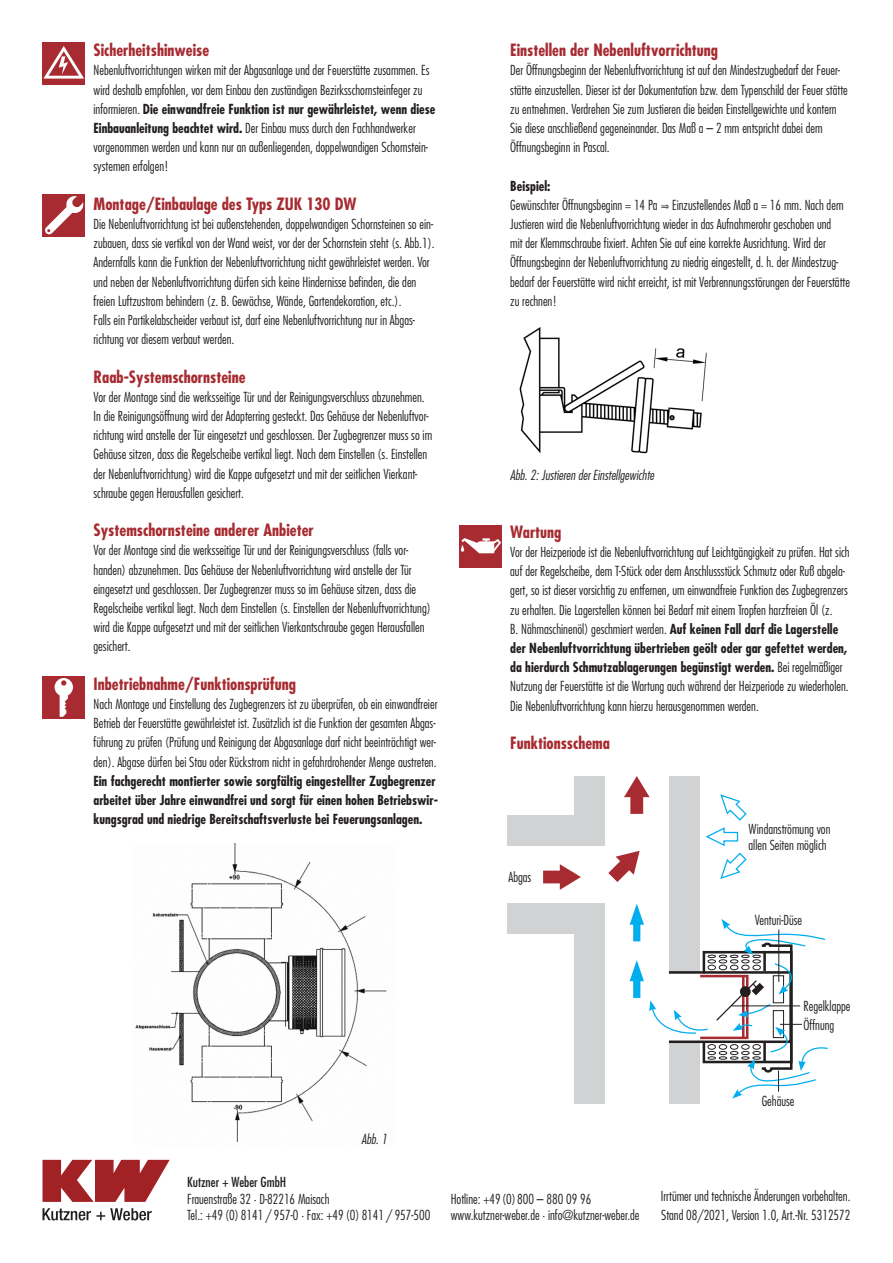
<style>
.page{position:relative;width:893px;height:1263px;background:#fff}
.page>*{position:absolute;margin:0;border:0;box-sizing:border-box;transform-origin:0 0}
.t1{font:700 condensed 16.5px "Futura Std";color:#a72b30}
.t2{font:300 condensed 13.5px/19.2px "Futura Std";color:#231f20}
.t3{font:700 condensed 13.5px/19.2px "Futura Std";color:#231f20}
.t4{font:italic 300 condensed 13.5px "Futura Std";color:#231f20}
.t5{font:condensed 13.5px "Futura Std";color:#231f20}
.s1{font-weight:700}
</style>
<div class="page">
<img style="left:135px;top:843px;width:252px;height:299px">
<svg style="left:43px;top:1160px;width:127px;height:42px"></svg>
<svg style="left:43px;top:1208px;width:109px;height:12px"></svg>
<div style="left:43px;top:43px;width:42px;height:42px;background:#a72b30"></div>
<svg style="left:43px;top:46px;width:41px;height:33px"></svg>
<div style="left:43px;top:194px;width:42px;height:42px;background:#a72b30"></div>
<svg style="left:45px;top:196px;width:39px;height:39px"></svg>
<div style="left:43px;top:676px;width:42px;height:43px;background:#a72b30"></div>
<svg style="left:55px;top:678px;width:18px;height:39px"></svg>
<div style="left:459px;top:525px;width:43px;height:43px;background:#a72b30"></div>
<svg style="left:461px;top:538px;width:40px;height:16px"></svg>
<svg style="left:705px;top:794px;width:42px;height:85px"></svg>
<div style="left:669px;top:776px;width:31px;height:195px;background:#d1d2d4"></div>
<div style="left:669px;top:1041px;width:31px;height:63px;background:#d1d2d4"></div>
<div style="left:574px;top:931px;width:31px;height:173px;background:#d1d2d4"></div>
<div style="left:574px;top:776px;width:31px;height:69px;background:#d1d2d4"></div>
<div style="left:507px;top:815px;width:98px;height:31px;background:#d1d2d4"></div>
<div style="left:507px;top:903px;width:98px;height:31px;background:#d1d2d4"></div>
<svg style="left:543px;top:864px;width:38px;height:26px"></svg>
<svg style="left:608px;top:851px;width:32px;height:31px"></svg>
<svg style="left:624px;top:776px;width:26px;height:38px"></svg>
<svg style="left:630px;top:903px;width:198px;height:195px"></svg>
<hr style="left:731px;top:1005px;width:69px;height:1px;background:#231f20">
<img style="left:519px;top:327px;width:188px;height:127px">
<p class="t1" style="left:94px;top:40px;width:117px">Sicherheitshinweise</p>
<p class="t2" style="left:94px;top:61px;width:343px">Nebenluftvorrichtungen wirken mit der Abgasanlage und der Feuerstätte zusammen. Es wird deshalb empfohlen, vor dem Einbau den zuständigen Bezirksschornsteinfeger zu informieren. <span class="s1">Die einwandfreie Funktion ist nur gewährleistet, wenn diese Einbauanleitung beachtet wird.</span> Der Einbau muss durch den Fachhandwerker vorgenommen werden und kann nur an außenliegenden, doppelwandigen Schornstein&shy;systemen erfolgen!</p>
<p class="t1" style="left:94px;top:193px;width:264px">Montage/Einbaulage des Typs ZUK 130 DW</p>
<p class="t2" style="left:94px;top:214px;width:342px">Die Nebenluftvorrichtung ist bei außenstehenden, doppelwandigen Schornsteinen so ein&shy;zubauen, dass sie vertikal von der Wand weist, vor der der Schornstein steht (s. Abb.1).<br>Andernfalls kann die Funktion der Nebenluftvorrichtung nicht gewährleistet werden. Vor und neben der Nebenluftvorrichtung dürfen sich keine Hindernisse befinden, die den freien Luftzustrom behindern (z. B. Gewächse, Wände, Gartendekoration, etc.).<br>Falls ein Partikelabscheider verbaut ist, darf eine Nebenluftvorrichtung nur in Abgas&shy;richtung vor diesem verbaut werden.</p>
<p class="t1" style="left:94px;top:366px;width:153px">Raab-Systemschornsteine</p>
<p class="t2" style="left:94px;top:387px;width:340px">Vor der Montage sind die werksseitige Tür und der Reinigungsverschluss abzunehmen.<br>In die Reinigungsöffnung wird der Adapterring gesteckt. Das Gehäuse der Nebenluftvor&shy;richtung wird anstelle der Tür eingesetzt und geschlossen. Der Zugbegrenzer muss so im Gehäuse sitzen, dass die Regelscheibe vertikal liegt. Nach dem Einstellen (s. Einstellen der Nebenluftvorrichtung) wird die Kappe aufgesetzt und mit der seitlichen Vierkant&shy;schraube gegen Herausfallen gesichert.</p>
<p class="t1" style="left:94px;top:520px;width:222px">Systemschornsteine anderer Anbieter</p>
<p class="t2" style="left:94px;top:541px;width:339px">Vor der Montage sind die werksseitige Tür und der Reinigungsverschluss (falls vor&shy;handen) abzunehmen. Das Gehäuse der Nebenluftvorrichtung wird anstelle der Tür eingesetzt und geschlossen. Der Zugbegrenzer muss so im Gehäuse sitzen, dass die Regelscheibe vertikal liegt. Nach dem Einstellen (s. Einstellen der Nebenluftvorrichtung) wird die Kappe aufgesetzt und mit der seitlichen Vierkantschraube gegen Herausfallen gesichert.</p>
<p class="t1" style="left:94px;top:673px;width:204px">Inbetriebnahme/Funktionsprüfung</p>
<p class="t2" style="left:94px;top:694px;width:345px">Nach Montage und Einstellung des Zugbegrenzers ist zu überprüfen, ob ein einwandfreier Betrieb der Feuerstätte gewährleistet ist. Zusätzlich ist die Funktion der gesamten Abgas&shy;führung zu prüfen (Prüfung und Reinigung der Abgasanlage darf nicht beeinträchtigt wer&shy;den). Abgase dürfen bei Stau oder Rückstrom nicht in gefahrdrohender Menge austreten.</p>
<p class="t3" style="left:94px;top:771px;width:346px">Ein fachgerecht montierter sowie sorgfältig eingestellter Zugbegrenzer arbeitet über Jahre einwandfrei und sorgt für einen hohen Betriebswir&shy;kungsgrad und niedrige Bereitschaftsverluste bei Feuerungsanlagen.</p>
<p class="t4" style="left:361px;top:1131px;width:27px">Abb. 1</p>
<p class="t1" style="left:510px;top:40px;width:209px">Einstellen der Nebenluftvorrichtung</p>
<p class="t2" style="left:510px;top:61px;width:339px">Der Öffnungsbeginn der Nebenluftvorrichtung ist auf den Mindestzugbedarf der Feuer&shy;stätte einzustellen. Dieser ist der Dokumentation bzw. dem Typenschild der Feuer stätte zu entnehmen. Verdrehen Sie zum Justieren die beiden Einstellgewichte und kontern Sie diese anschließend gegeneinander. Das Maß a – 2 mm entspricht dabei dem Öffnungsbeginn in Pascal.</p>
<p class="t2" style="left:510px;top:176px;width:341px"><span class="s1">Beispiel:<br></span>Gewünschter Öffnungsbeginn = 14 Pa ⇒ Einzustellendes Maß a = 16 mm. Nach dem Justieren wird die Nebenluftvorrichtung wieder in das Aufnahmerohr geschoben und<br>mit der Klemmschraube fixiert. Achten Sie auf eine korrekte Ausrichtung. Wird der Öffnungsbeginn der Nebenluftvorrichtung zu niedrig eingestellt, d. h. der Mindestzug&shy;bedarf der Feuerstätte wird nicht erreicht, ist mit Verbrennungsstörungen der Feuerstätte zu rechnen!</p>
<p class="t4" style="left:510px;top:467px;width:145px">Abb. 2: Justieren der Einstellgewichte</p>
<p class="t1" style="left:510px;top:521px;width:53px">Wartung</p>
<p class="t2" style="left:510px;top:542px;width:341px">Vor der Heizperiode ist die Nebenluftvorrichtung auf Leichtgängigkeit zu prüfen. Hat sich auf der Regelscheibe, dem T-Stück oder dem Anschlussstück Schmutz oder Ruß abgela&shy;gert, so ist dieser vorsichtig zu entfernen, um einwandfreie Funktion des Zugbegrenzers zu erhalten. Die Lagerstellen können bei Bedarf mit einem Tropfen harzfreien Öl (z.<br>B. Nähmaschinenöl) geschmiert werden. <span class="s1">Auf keinen Fall darf die Lagerstelle der Nebenluftvorrichtung übertrieben geölt oder gar gefettet werden, da hierdurch Schmutzablagerungen begünstigt werden.</span> Bei regelmäßiger Nutzung der Feuerstätte ist die Wartung auch während der Heizperiode zu wiederholen.<br>Die Nebenluftvorrichtung kann hierzu herausgenommen werden.</p>
<p class="t1" style="left:510px;top:732px;width:101px">Funktionsschema</p>
<p class="t2" style="left:508px;top:867px;width:24px">Abgas</p>
<p class="t2" style="left:748px;top:821px;width:84px;line-height:16.2px">Windanströmung von allen Seiten möglich</p>
<p class="t2" style="left:755px;top:910px;width:49px">Venturi-Düse</p>
<p class="t2" style="left:804px;top:996px;width:48px">Regelklappe</p>
<p class="t2" style="left:804px;top:1015px;width:32px">Öffnung</p>
<p class="t2" style="left:762px;top:1091px;width:34px">Gehäuse</p>
<p class="t5" style="left:187px;top:1174px;width:101px">Kutzner + Weber GmbH</p>
<p class="t2" style="left:187px;top:1191px;width:245px;line-height:16.5px">Frauenstraße 32 · D-82216 Maisach<br>Tel.: +49 (0) 8141 / 957-0 · Fax: +49 (0) 8141 / 957-500</p>
<p class="t2" style="left:451px;top:1191px;width:190px;line-height:16.5px">Hotline: +49 (0) 800 – 880 09 96 www.kutzner-weber.de · info@kutzner-weber.de</p>
<p class="t2" style="left:661px;top:1187px;width:191px">Irrtümer und technische Änderungen vorbehalten.<br>Stand 08/2021, Version 1.0, Art.-Nr. 5312572</p>
</div>
